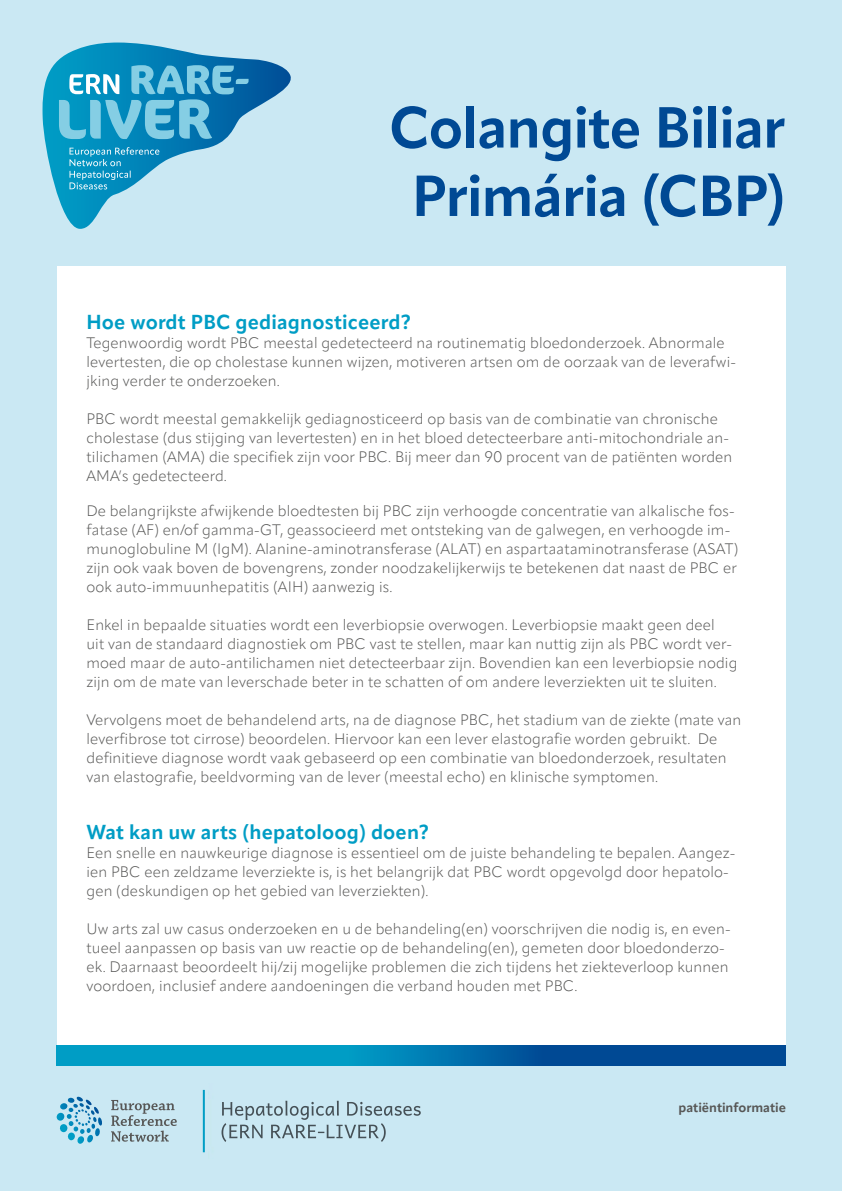
<style>
.page{position:relative;width:842px;height:1191px;background:#cae8f3}
.page>*{position:absolute;margin:0;border:0;box-sizing:border-box;transform-origin:0 0}
.t1{font:700 57px/68.4px "Apparat";letter-spacing:-.02em;color:#004994;text-align:center}
.t2{font:700 20px "Apparat";letter-spacing:.01em;color:#009dc5}
.t3{font:300 15px/19px "Apparat";letter-spacing:.01em;color:#575756}
.t4{font:700 13px "Apparat";letter-spacing:-.005em;color:#575756}
</style>
<div class="page">
<div style="left:57px;top:266px;width:728px;height:793px;background:#fff"></div>
<svg style="left:57px;top:1046px;width:728px;height:19px"></svg>
<svg style="left:43px;top:43px;width:248px;height:186px"></svg>
<svg style="left:59px;top:65px;width:190px;height:74px"></svg>
<svg style="left:70px;top:147px;width:89px;height:42px"></svg>
<img style="left:221px;top:1106px;width:200px;height:30px">
<img style="left:222px;top:1100px;width:141px;height:15px">
<img style="left:222px;top:1123px;width:164px;height:19px">
<svg style="left:111px;top:1100px;width:66px;height:41px"></svg>
<svg style="left:57px;top:1096px;width:45px;height:48px"></svg>
<hr style="left:203px;top:1089px;width:2px;height:63px;background:#009dc5">
<h1 class="t1" style="left:389px;top:93px;width:398px">Colangite Biliar<br>Primária (CBP)</h1>
<h2 class="t2" style="left:86px;top:309px;width:326px">Hoe wordt PBC gediagnosticeerd?</h2>
<p class="t3" style="left:86px;top:333px;width:651px">Tegenwoordig wordt PBC meestal gedetecteerd na routinematig bloedonderzoek. Abnormale levertesten, die op cholestase kunnen wijzen, motiveren artsen om de oorzaak van de leverafwi&shy;jking verder te onderzoeken.</p>
<p class="t3" style="left:86px;top:409px;width:647px">PBC wordt meestal gemakkelijk gediagnosticeerd op basis van de combinatie van chronische cholestase (dus stijging van levertesten) en in het bloed detecteerbare anti-mitochondriale an&shy;tilichamen (AMA) die specifiek zijn voor PBC. Bij meer dan 90 procent van de patiënten worden AMA’s gedetecteerd.</p>
<p class="t3" style="left:86px;top:501px;width:653px">De belangrijkste afwijkende bloedtesten bij PBC zijn verhoogde concentratie van alkalische fos&shy;fatase (AF) en/of gamma-GT, geassocieerd met ontsteking van de galwegen, en verhoogde im&shy;munoglobuline M (IgM). Alanine-aminotransferase (ALAT) en aspartaataminotransferase (ASAT) zijn ook vaak boven de bovengrens, zonder noodzakelijkerwijs te betekenen dat naast de PBC er ook auto-immuunhepatitis (AIH) aanwezig is.</p>
<p class="t3" style="left:86px;top:615px;width:652px">Enkel in bepaalde situaties wordt een leverbiopsie overwogen. Leverbiopsie maakt geen deel<br>uit van de standaard diagnostiek om PBC vast te stellen, maar kan nuttig zijn als PBC wordt ver&shy;moed maar de auto-antilichamen niet detecteerbaar zijn. Bovendien kan een leverbiopsie nodig zijn om de mate van leverschade beter in te schatten of om andere leverziekten uit te sluiten.</p>
<p class="t3" style="left:86px;top:710px;width:656px">Vervolgens moet de behandelend arts, na de diagnose PBC, het stadium van de ziekte (mate van leverfibrose tot cirrose) beoordelen. Hiervoor kan een lever elastografie worden gebruikt. De definitieve diagnose wordt vaak gebaseerd op een combinatie van bloedonderzoek, resultaten van elastografie, beeldvorming van de lever (meestal echo) en klinische symptomen.</p>
<h2 class="t2" style="left:86px;top:819px;width:344px">Wat kan uw arts (hepatoloog) doen?</h2>
<p class="t3" style="left:86px;top:843px;width:650px">Een snelle en nauwkeurige diagnose is essentieel om de juiste behandeling te bepalen. Aangez&shy;ien PBC een zeldzame leverziekte is, is het belangrijk dat PBC wordt opgevolgd door hepatolo&shy;gen (deskundigen op het gebied van leverziekten).</p>
<p class="t3" style="left:86px;top:919px;width:646px">Uw arts zal uw casus onderzoeken en u de behandeling(en) voorschrijven die nodig is, en even&shy;tueel aanpassen op basis van uw reactie op de behandeling(en), gemeten door bloedonderzo&shy;ek. Daarnaast beoordeelt hij/zij mogelijke problemen die zich tijdens het ziekteverloop kunnen voordoen, inclusief andere aandoeningen die verband houden met PBC.</p>
<p class="t4" style="left:678px;top:1099px;width:109px">patiëntinformatie</p>
</div>
